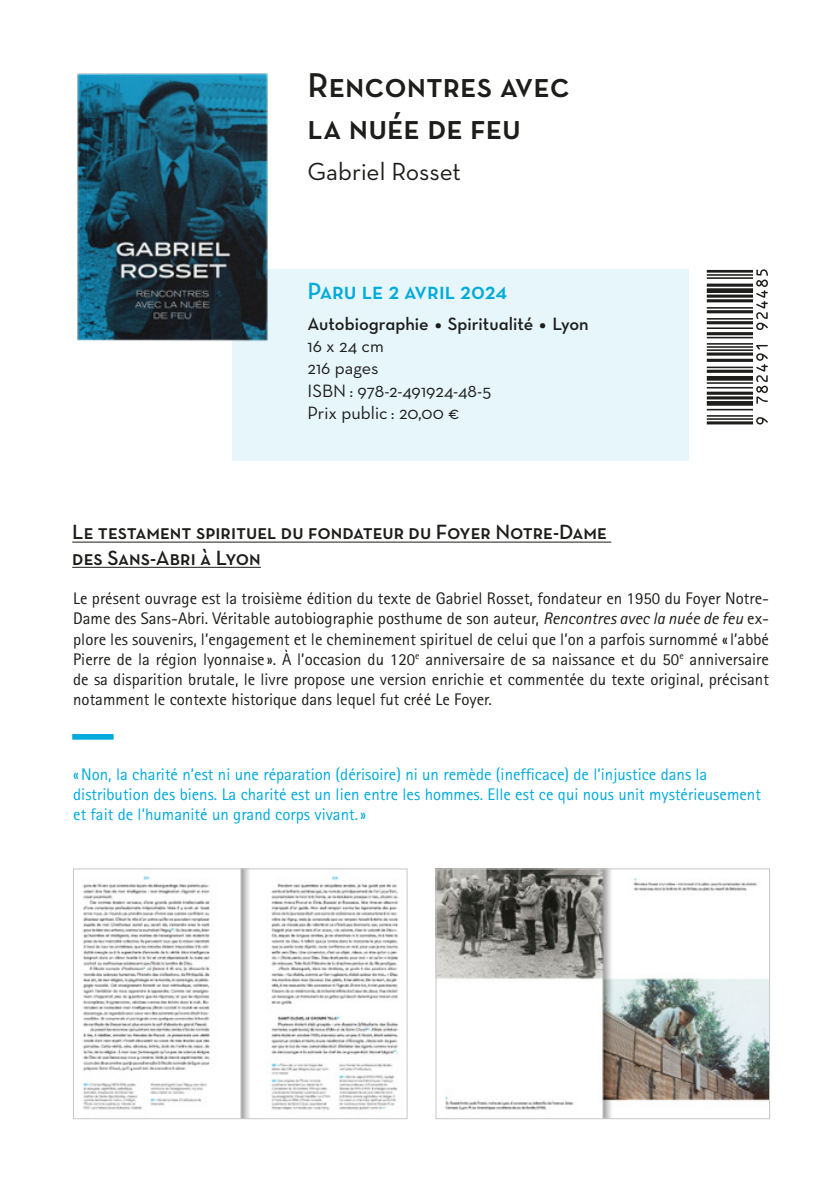
<style>
.page{position:relative;width:840px;height:1191px;background:#fff}
.page>*{position:absolute;margin:0;border:0;box-sizing:border-box;transform-origin:0 0}
.titre{font:35px/42px "Neutra Text Demi SC";color:#1d1d1b}
.titre-2{font:25.2px "Neutra Text";color:#1d1d1b}
.parution{font:23.8px "Neutra Text Demi SC";color:#00aadc}
.t1{font:21px/25.2px "Neutra Text Demi SC";color:#1d1d1b}
.infos{font:18.2px "Neutra Text";color:#1d1d1b}
.infos-2{font:18.2px/22.4px "Neutra Text Demi Alt";color:#1d1d1b}
.texte_courant{font:16.8px/20.2px "Rotis Sans Serif Std";color:#1d1d1b;text-align:justify}
.resumé{font:16.8px/20.2px "Rotis Sans Serif Std";color:#00aadc}
.s1{font-family:"Work Sans";font-weight:600}
.s2{font-family:"Neutra Text"}
.s3{font-style:italic}
</style>
<div class="page">
<div style="left:232px;top:269px;width:456px;height:191px;background:#e6f6fb"></div>
<hr style="left:72px;top:542px;width:539px;height:1px;background:#1d1d1b">
<hr style="left:72px;top:567px;width:189px;height:1px;background:#1d1d1b">
<div style="left:72px;top:734px;width:42px;height:5px;background:#00aadc"></div>
<img style="left:77px;top:73px;width:191px;height:268px">
<img style="left:437px;top:870px;width:330px;height:247px">
<div style="left:435px;top:868px;width:334px;height:251px;border:1px solid #c7c7c6"></div>
<img style="left:83px;top:870px;width:316px;height:247px">
<div style="left:73px;top:868px;width:334px;height:251px;border:1px solid #c7c7c6"></div>
<svg style="left:706px;top:269px;width:61px;height:155px"></svg>
<p class="titre" style="left:307px;top:63px;width:264px">Rencontres avec la nuée de feu</p>
<p class="titre-2" style="left:307px;top:156px;width:155px">Gabriel Rosset</p>
<p class="parution" style="left:307px;top:277px;width:201px">Paru le 2 avril 2024</p>
<p class="infos-2" style="left:307px;top:312px;width:282px">Autobiographie <span class="s1">•</span> Spiritualité <span class="s1">•</span> Lyon<br><span class="s2">16 x 24 cm</span></p>
<p class="infos" style="left:307px;top:357px;width:73px">216 pages</p>
<p class="infos" style="left:307px;top:380px;width:185px">ISBN : 978-2-491924-48-5</p>
<p class="infos" style="left:307px;top:402px;width:153px">Prix public : 20,00 €</p>
<p class="t1" style="left:72px;top:519px;width:536px">Le testament spirituel du fondateur du Foyer Notre-Dame des Sans-Abri à Lyon</p>
<p class="texte_courant" style="left:73px;top:588px;width:697px">Le présent ouvrage est la troisième édition du texte de Gabriel Rosset, fondateur en 1950 du Foyer Notre-Dame des Sans-Abri. Véritable autobiographie posthume de son auteur, <span class="s3">Rencontres avec la nuée de feu</span> ex&shy;plore les souvenirs, l’engagement et le cheminement spirituel de celui que l’on a parfois surnommé «l’abbé Pierre de la région lyonnaise ». À l’occasion du 120<sup>e</sup> anniversaire de sa naissance et du 50<sup>e</sup> anniversaire de sa disparition brutale, le livre propose une version enrichie et commentée du texte original, précisant notamment le contexte historique dans lequel fut créé Le Foyer.</p>
<p class="resumé" style="left:73px;top:764px;width:688px">«Non, la charité n’est ni une réparation (dérisoire) ni un remède (inefficace) de l’injustice dans la distribution des biens. La charité est un lien entre les hommes. Elle est ce qui nous unit mystérieusement et fait de l’humanité un grand corps vivant.»</p>
</div>
